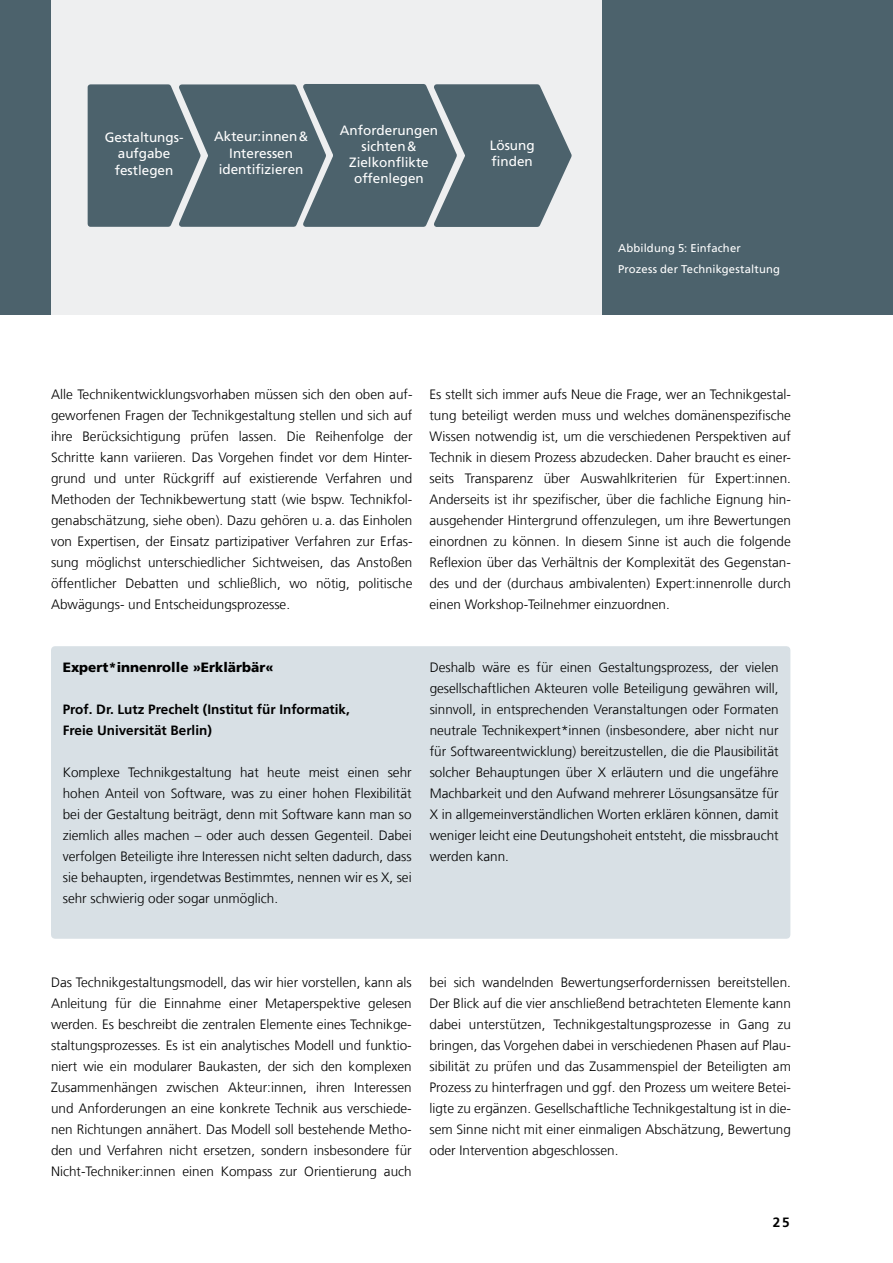
<style>
.page{position:relative;width:893px;height:1263px;background:#fff}
.page>*{position:absolute;margin:0;border:0;box-sizing:border-box;transform-origin:0 0}
.t1{font:300 13.5px/21px "Frutiger LT Com";color:#000;text-align:justify}
.t2{font:13.5px/16.2px "Frutiger LT Com";color:#fff;text-align:center}
.t3{font:700 13.5px/21px "Frutiger LT Com";color:#000}
.t4{font:900 13.5px "Frutiger LT Com";color:#000}
.t5{font:11.25px/21px "Frutiger LT Com";letter-spacing:.015em;color:#fff}
</style>
<div class="page">
<div style="left:0;top:0;width:893px;height:315px;background:#4c626c"></div>
<div style="left:51px;top:0;width:551px;height:315px;background:#eeeff0"></div>
<svg style="left:87px;top:84px;width:485px;height:143px;background:#596d76"></svg>
<div style="left:55px;top:650px;width:732px;height:285px;background:#d8e0e5"></div>
<div style="left:51px;top:646px;width:739px;height:293px;border:8px solid #d8e0e5"></div>
<p class="t2" style="left:105px;top:129px;width:80px">Gestaltungs&shy;aufgabe festlegen</p>
<p class="t2" style="left:214px;top:129px;width:96px">Akteur:innen&amp;<br>Interessen identifizieren</p>
<p class="t2" style="left:340px;top:122px;width:100px">Anforderungen sichten&amp;<br>Zielkonflikte offenlegen</p>
<p class="t2" style="left:490px;top:138px;width:46px;text-align:left">Lösung finden</p>
<p class="t5" style="left:618px;top:237px;width:163px">Abbildung 5: Einfacher<br>Prozess der Technikgestaltung</p>
<p class="t1" style="left:51px;top:384px;width:363px">Alle Technikentwicklungsvorhaben müssen sich den oben auf&shy;geworfenen Fragen der Technikgestaltung stellen und sich auf ihre Berücksichtigung prüfen lassen. Die Reihenfolge der Schritte kann variieren. Das Vorgehen findet vor dem Hinter&shy;grund und unter Rückgriff auf existierende Verfahren und Methoden der Technikbewertung statt (wie bspw. Technikfol&shy;genabschätzung, siehe oben). Dazu gehören u. a. das Einholen von Expertisen, der Einsatz partizipativer Verfahren zur Erfas&shy;sung möglichst unterschiedlicher Sichtweisen, das Anstoßen öffentlicher Debatten und schließlich, wo nötig, politische Abwägungs- und Entscheidungsprozesse.</p>
<p class="t1" style="left:429px;top:384px;width:363px">Es stellt sich immer aufs Neue die Frage, wer an Technikgestal&shy;tung beteiligt werden muss und welches domänenspezifische Wissen notwendig ist, um die verschiedenen Perspektiven auf Technik in diesem Prozess abzudecken. Daher braucht es einer&shy;seits Transparenz über Auswahlkriterien für Expert:innen.<br>Anderseits ist ihr spezifischer, über die fachliche Eignung hin&shy;ausgehender Hintergrund offenzulegen, um ihre Bewertungen einordnen zu können. In diesem Sinne ist auch die folgende Reflexion über das Verhältnis der Komplexität des Gegenstan&shy;des und der (durchaus ambivalenten) Expert:innenrolle durch einen Workshop-Teilnehmer einzuordnen.</p>
<p class="t4" style="left:63px;top:659px;width:212px">Expert*innenrolle »Erklärbär«</p>
<p class="t3" style="left:63px;top:698px;width:289px">Prof. Dr. Lutz Prechelt (Institut für Informatik,<br>Freie Universität Berlin)</p>
<p class="t1" style="left:63px;top:762px;width:350px">Komplexe Technikgestaltung hat heute meist einen sehr hohen Anteil von Software, was zu einer hohen Flexibilität bei der Gestaltung beiträgt, denn mit Software kann man so ziemlich alles machen – oder auch dessen Gegenteil. Dabei verfolgen Beteiligte ihre Interessen nicht selten dadurch, dass sie behaupten, irgendetwas Bestimmtes, nennen wir es X, sei sehr schwierig oder sogar unmöglich.</p>
<p class="t1" style="left:430px;top:657px;width:350px">Deshalb wäre es für einen Gestaltungsprozess, der vielen gesellschaftlichen Akteuren volle Beteiligung gewähren will, sinnvoll, in entsprechenden Veranstaltungen oder Formaten neutrale Technikexpert*innen (insbesondere, aber nicht nur für Softwareentwicklung) bereitzustellen, die die Plausibilität solcher Behauptungen über X erläutern und die ungefähre Machbarkeit und den Aufwand mehrerer Lösungsansätze für X in allgemeinverständlichen Worten erklären können, damit weniger leicht eine Deutungshoheit entsteht, die missbraucht werden kann.</p>
<p class="t1" style="left:51px;top:972px;width:362px">Das Technikgestaltungsmodell, das wir hier vorstellen, kann als Anleitung für die Einnahme einer Metaperspektive gelesen werden. Es beschreibt die zentralen Elemente eines Technikge&shy;staltungsprozesses. Es ist ein analytisches Modell und funktio&shy;niert wie ein modularer Baukasten, der sich den komplexen Zusammenhängen zwischen Akteur:innen, ihren Interessen und Anforderungen an eine konkrete Technik aus verschiede&shy;nen Richtungen annähert. Das Modell soll bestehende Metho&shy;den und Verfahren nicht ersetzen, sondern insbesondere für Nicht-Techniker:innen einen Kompass zur Orientierung auch</p>
<p class="t1" style="left:429px;top:972px;width:363px">bei sich wandelnden Bewertungserfordernissen bereitstellen.<br>Der Blick auf die vier anschließend betrachteten Elemente kann dabei unterstützen, Technikgestaltungsprozesse in Gang zu bringen, das Vorgehen dabei in verschiedenen Phasen auf Plau&shy;sibilität zu prüfen und das Zusammenspiel der Beteiligten am Prozess zu hinterfragen und ggf. den Prozess um weitere Betei&shy;ligte zu ergänzen. Gesellschaftliche Technikgestaltung ist in die&shy;sem Sinne nicht mit einer einmaligen Abschätzung, Bewertung oder Intervention abgeschlossen.</p>
<p class="t3" style="left:773px;top:1212px;width:18px">25</p>
</div>
